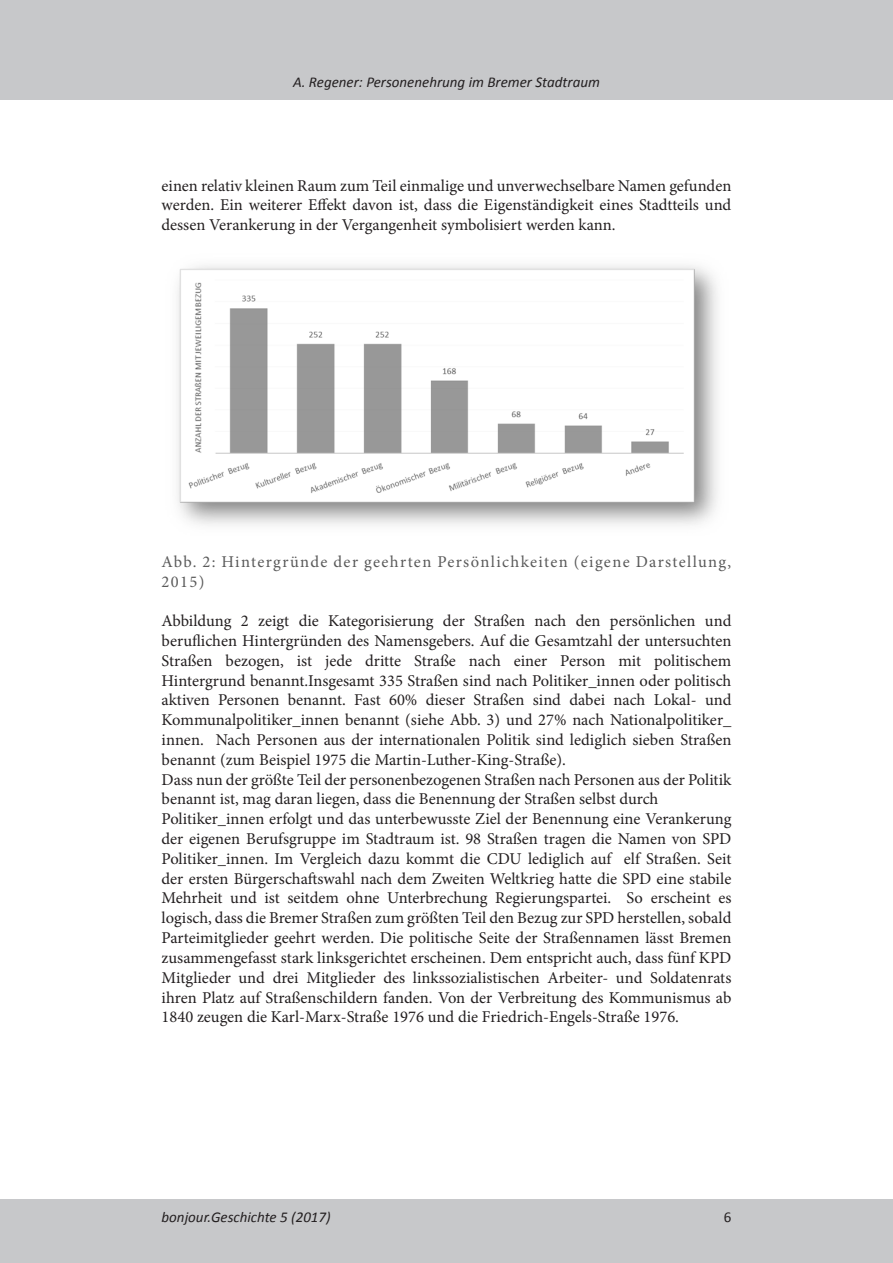
<style>
.page{position:relative;width:893px;height:1263px;background:#fff}
.page>*{position:absolute;margin:0;border:0;box-sizing:border-box;transform-origin:0 0}
.t1{font:16.5px/19.8px "Minion Pro";color:#231f20;text-align:justify}
.Subtitle{font:16.5px/19.8px "Minion Pro";letter-spacing:.085em;color:#5a5a5a}
.t2{font:italic 15px "Calibri";color:#231f20}
.t3{font:15px "Calibri";color:#231f20}
</style>
<div class="page">
<div style="left:0;top:1199px;width:892px;height:64px;background:#c7c8ca"></div>
<div style="left:0;top:0;width:892px;height:99px;background:#c7c8ca"></div>
<img style="left:177px;top:265px;width:541px;height:260px">
<p class="t2" style="left:293px;top:72px;width:308px">A. Regener: Personenehrung im Bremer Stadtraum</p>
<p class="t1" style="left:162px;top:175px;width:571px">einen relativ kleinen Raum zum Teil einmalige und unverwechselbare Namen gefunden werden. Ein weiterer Effekt davon ist, dass die Eigenständigkeit eines Stadtteils und dessen Verankerung in der Vergangenheit symbolisiert werden kann.</p>
<p class="Subtitle" style="left:162px;top:552px;width:571px">Abb. 2: Hintergründe der geehrten Persönlichkeiten (eigene Darstellung,<br>2015)</p>
<p class="t1" style="left:162px;top:611px;width:571px">Abbildung 2 zeigt die Kategorisierung der Straßen nach den persönlichen und beruflichen Hintergründen des Namensgebers. Auf die Gesamtzahl der untersuchten Straßen bezogen, ist jede dritte Straße nach einer Person mit politischem Hintergrund benannt.Insgesamt 335 Straßen sind nach Politiker_innen oder politisch aktiven Personen benannt. Fast 60% dieser Straßen sind dabei nach Lokal- und Kommunalpolitiker_innen benannt (siehe Abb. 3) und 27% nach Nationalpolitiker_ innen. Nach Personen aus der internationalen Politik sind lediglich sieben Straßen benannt (zum Beispiel 1975 die Martin-Luther-King-Straße).</p>
<p class="t1" style="left:162px;top:769px;width:571px">Dass nun der größte Teil der personenbezogenen Straßen nach Personen aus der Politik benannt ist, mag daran liegen, dass die Benennung der Straßen selbst durch</p>
<p class="t1" style="left:162px;top:809px;width:571px">Politiker_innen erfolgt und das unterbewusste Ziel der Benennung eine Verankerung der eigenen Berufsgruppe im Stadtraum ist. 98 Straßen tragen die Namen von SPD Politiker_innen. Im Vergleich dazu kommt die CDU lediglich auf elf Straßen. Seit der ersten Bürgerschaftswahl nach dem Zweiten Weltkrieg hatte die SPD eine stabile Mehrheit und ist seitdem ohne Unterbrechung Regierungspartei. So erscheint es logisch, dass die Bremer Straßen zum größten Teil den Bezug zur SPD herstellen, sobald Parteimitglieder geehrt werden. Die politische Seite der Straßennamen lässt Bremen zusammengefasst stark linksgerichtet erscheinen. Dem entspricht auch, dass fünf KPD Mitglieder und drei Mitglieder des linkssozialistischen Arbeiter- und Soldatenrats ihren Platz auf Straßenschildern fanden. Von der Verbreitung des Kommunismus ab 1840 zeugen die Karl-Marx-Straße 1976 und die Friedrich-Engels-Straße 1976.</p>
<p class="t2" style="left:162px;top:1207px;width:171px">bonjour.Geschichte 5 (2017)</p>
<p class="t3" style="left:724px;top:1208px;width:9px">6</p>
</div>
